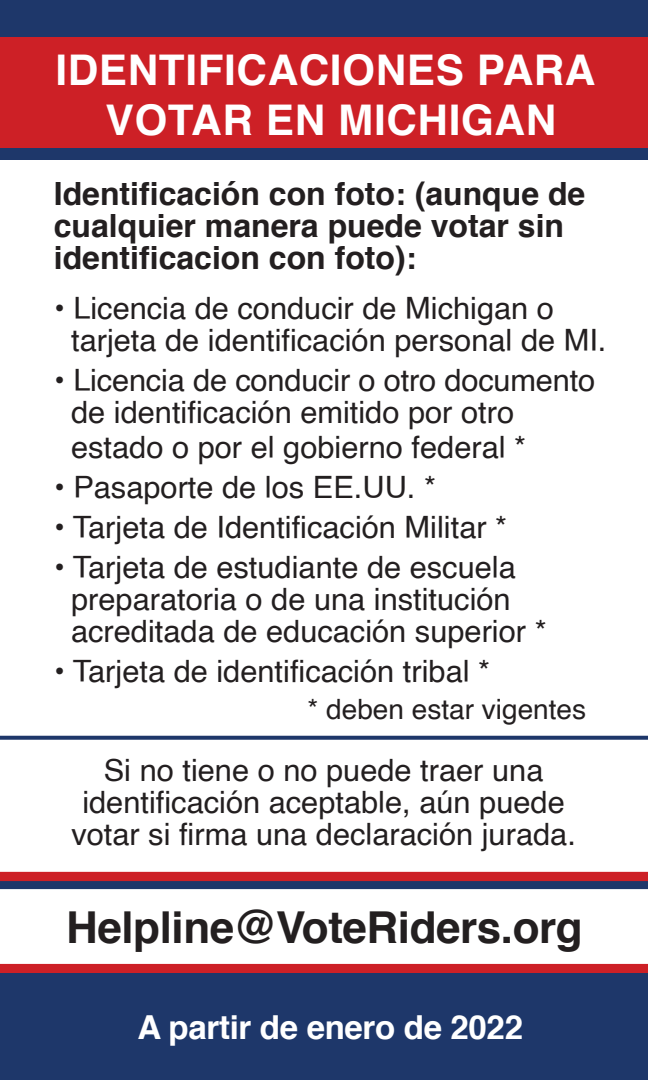
<style>
.page{position:relative;width:648px;height:1080px;background:#fff}
.page>*{position:absolute;margin:0;border:0;box-sizing:border-box;transform-origin:0 0}
.t1{font:700 44px "Helvetica";letter-spacing:-.01em;color:#231f20}
.t2{font:700 42.4px/50.8px "Helvetica";letter-spacing:.015em;color:#fff;text-align:center}
.t3{font:700 33.2px "Helvetica";letter-spacing:-.01em;color:#fff}
.t4{font:700 32px/32px "Helvetica";color:#231f20}
.t5{font:30.8px/32px "Helvetica";color:#231f20}
.t6{font:28px "Helvetica";color:#231f20}
</style>
<div class="page">
<div style="left:0;top:964px;width:648px;height:12px;background:#cd2026"></div>
<div style="left:0;top:872px;width:648px;height:12px;background:#cd2026"></div>
<div style="left:0;top:0;width:648px;height:160px;background:#1e376a"></div>
<div style="left:0;top:38px;width:648px;height:110px;background:#cd2026"></div>
<svg style="left:620px;top:37px;width:28px;height:1px"></svg>
<div style="left:0;top:974px;width:648px;height:106px;background:#1e376a"></div>
<div style="left:0;top:881px;width:648px;height:8px;background:#1e376a"></div>
<svg style="left:0;top:736px;width:648px;height:4px;background:#2c4473"></svg>
<h2 class="t2" style="left:55px;top:48px;width:542px">IDENTIFICACIONES PARA<br>VOTAR EN MICHIGAN</h2>
<p class="t4" style="left:54px;top:180px;width:533px">Identificación con foto: (aunque de cualquier manera puede votar sin identificacion con foto):</p>
<p class="t5" style="left:71px;top:295px;width:537px;text-indent:-17px">ï Licencia de conducir de Michigan o tarjeta de identificación personal de MI.</p>
<p class="t5" style="left:71px;top:367px;width:526px;line-height:33.2px;text-indent:-17px">ï Licencia de conducir o otro documento de identificación emitido por otro estado o por el gobierno federal *</p>
<p class="t5" style="left:54px;top:470px;width:463px;line-height:40px">ï Pasaporte de los EE.UU. *<br>ï Tarjeta de Identificación Militar * ï Tarjeta de estudiante de escuela</p>
<p class="t5" style="left:71px;top:586px;width:477px">preparatoria o de una institución acreditada de educación superior *</p>
<p class="t5" style="left:54px;top:658px;width:438px">ï Tarjeta de identificación tribal *</p>
<p class="t6" style="left:308px;top:699px;width:280px">* deben estar vigentes</p>
<p class="t5" style="left:71px;top:757px;width:506px;text-align:center">Si no tiene o no puede traer una identificación aceptable, aún puede votar si firma una declaración jurada.</p>
<h1 class="t1" style="left:66px;top:910px;width:518px">Helpline@VoteRiders.org</h1>
<p class="t3" style="left:137px;top:1014px;width:387px">A partir de enero de 2022</p>
</div>
